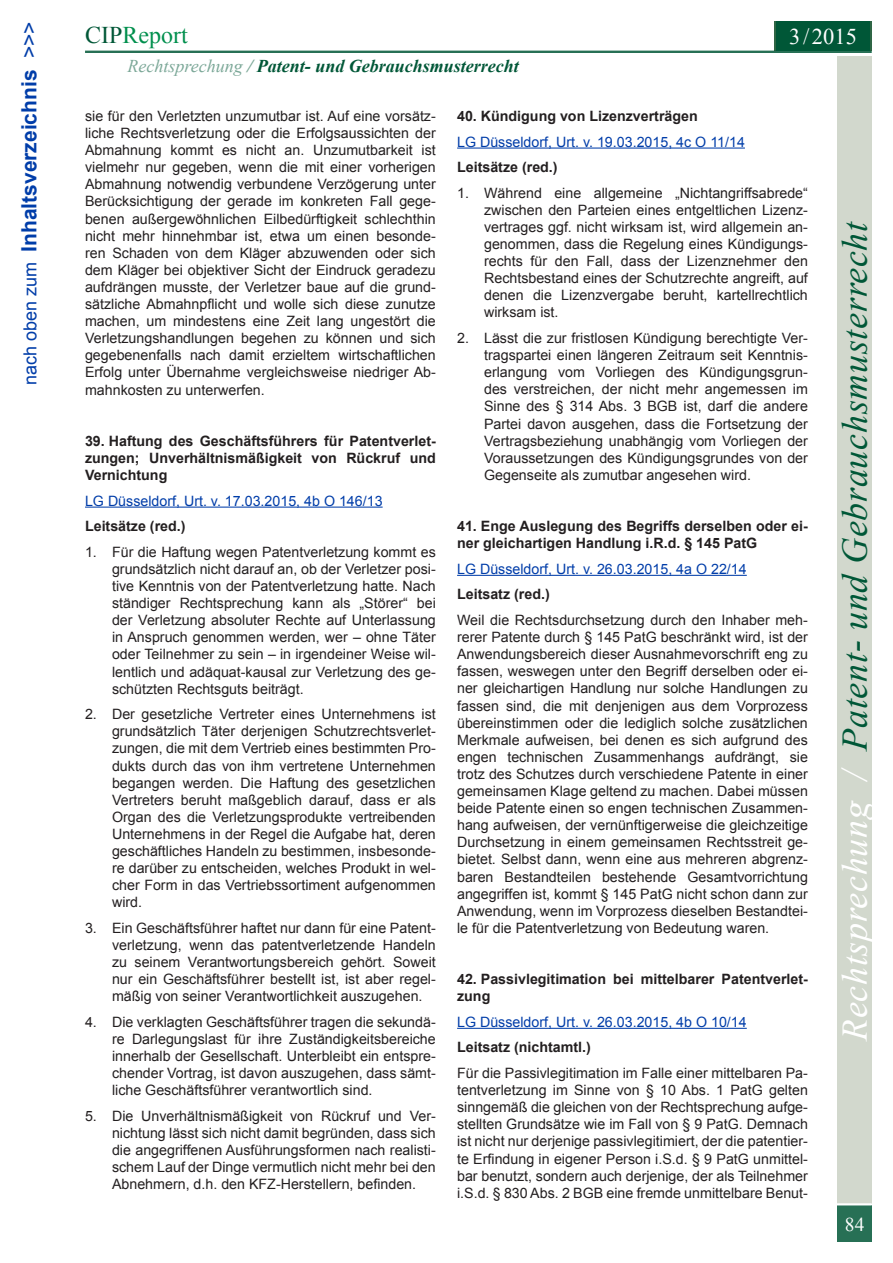
<style>
.page{position:relative;width:893px;height:1263px;background:#fff}
.page>*{position:absolute;margin:0;border:0;box-sizing:border-box;transform-origin:0 0}
.t1{font:italic 36px "Times New Roman";letter-spacing:.02em;color:#005737}
.t2{font:24px "Times New Roman";color:#008f4d}
.t3{font:22.5px "Times New Roman";color:#fff}
.t4{font:700 21px "Arial";color:#003da9}
.t5{font:19.5px "Times New Roman";color:#fff}
.t6{font:italic 700 18px "Times New Roman";color:#005737}
.Listenabsatz{font:14.25px/17.1px "Arial";color:#231f20;text-align:justify}
.Beitragstitel{font:700 14.25px/17.1px "Arial";color:#231f20}
.Link_zum_Urteil{font:14.25px "Arial";color:#003da9}
.s1{font-weight:400;font-size:18px}
.s2{font-weight:400}
.s3{color:#005737}
.s4{font-weight:400;color:#7ca898}
.s5{color:#7ca898}
.s6{color:#fff}
</style>
<div class="page">
<div style="left:838px;top:56px;width:34px;height:1147px;background:#d2d8cd"></div>
<div style="left:838px;top:1205px;width:34px;height:37px;background:#277055"></div>
<hr style="left:85px;top:51px;width:787px;height:2px;background:#005737">
<div style="left:774px;top:21px;width:98px;height:30px;background:#2f6645"></div>
<div style="left:776px;top:21px;width:94px;height:30px;background:#005737"></div>
<hr style="left:85px;top:507px;width:298px;height:1px;background:#003da9">
<hr style="left:457px;top:148px;width:288px;height:1px;background:#003da9">
<hr style="left:457px;top:575px;width:290px;height:1px;background:#003da9">
<hr style="left:457px;top:1028px;width:290px;height:1px;background:#003da9">
<h3 class="t4" style="left:15px;top:385px;width:365px;rotate:-90deg"><span class="s1">nach oben zum</span> Inhaltsverzeichnis <span class="s2">&gt;&gt;&gt;</span></h3>
<h2 class="t2" style="left:85px;top:19px;width:104px"><span class="s3">CIP</span>Report</h2>
<p class="t6" style="left:128px;top:53px;width:393px"><span class="s4">Rechtsprechung</span> <span class="s5">/</span> Patent- und Gebrauchsmusterrecht</p>
<h3 class="t3" style="left:789px;top:21px;width:69px">3/2015</h3>
<p class="Listenabsatz" style="left:85px;top:108px;width:352px">sie für den Verletzten unzumutbar ist. Auf eine vorsätz&shy;liche Rechtsverletzung oder die Erfolgsaussichten der Abmahnung kommt es nicht an. Unzumutbarkeit ist vielmehr nur gegeben, wenn die mit einer vorherigen Abmahnung notwendig verbundene Verzögerung unter Berücksichtigung der gerade im konkreten Fall gege&shy;benen außergewöhnlichen Eilbedürftigkeit schlechthin nicht mehr hinnehmbar ist, etwa um einen besonde&shy;ren Schaden von dem Kläger abzuwenden oder sich dem Kläger bei objektiver Sicht der Eindruck geradezu aufdrängen musste, der Verletzer baue auf die grund&shy;sätzliche Abmahnpflicht und wolle sich diese zunutze machen, um mindestens eine Zeit lang ungestört die Verletzungshandlungen begehen zu können und sich gegebenenfalls nach damit erzieltem wirtschaftlichen Erfolg unter Übernahme vergleichsweise niedriger Ab&shy;mahnkosten zu unterwerfen.</p>
<p class="Beitragstitel" style="left:85px;top:433px;width:352px;text-align:justify">39. Haftung des Geschäftsführers für Patentverlet&shy;zungen; Unverhältnismäßigkeit von Rückruf und Vernichtung</p>
<p class="Link_zum_Urteil" style="left:85px;top:491px;width:299px">LG Düsseldorf, Urt. v. 17.03.2015, 4b O 146/13</p>
<p class="Beitragstitel" style="left:85px;top:518px;width:102px">Leitsätze (red.)</p>
<p class="Listenabsatz" style="left:112px;top:543px;width:325px;text-indent:-27px">1. Für die Haftung wegen Patentverletzung kommt es grundsätzlich nicht darauf an, ob der Verletzer posi&shy;tive Kenntnis von der Patentverletzung hatte. Nach ständiger Rechtsprechung kann als „Störer“ bei der Verletzung absoluter Rechte auf Unterlassung in Anspruch genommen werden, wer – ohne Täter oder Teilnehmer zu sein – in irgendeiner Weise wil&shy;lentlich und adäquat-kausal zur Verletzung des ge&shy;schützten Rechtsguts beiträgt.</p>
<p class="Listenabsatz" style="left:112px;top:706px;width:325px;text-indent:-27px">2. Der gesetzliche Vertreter eines Unternehmens ist grundsätzlich Täter derjenigen Schutzrechtsverlet&shy;zungen, die mit dem Vertrieb eines bestimmten Pro&shy;dukts durch das von ihm vertretene Unternehmen begangen werden. Die Haftung des gesetzlichen Vertreters beruht maßgeblich darauf, dass er als Organ des die Verletzungsprodukte vertreibenden Unternehmens in der Regel die Aufgabe hat, deren geschäftliches Handeln zu bestimmen, insbesonde&shy;re darüber zu entscheiden, welches Produkt in wel&shy;cher Form in das Vertriebssortiment aufgenommen wird.</p>
<p class="Listenabsatz" style="left:112px;top:919px;width:325px;text-indent:-27px">3. Ein Geschäftsführer haftet nur dann für eine Patent&shy;verletzung, wenn das patentverletzende Handeln zu seinem Verantwortungsbereich gehört. Soweit nur ein Geschäftsführer bestellt ist, ist aber regel&shy;mäßig von seiner Verantwortlichkeit auszugehen.</p>
<p class="Listenabsatz" style="left:112px;top:1013px;width:325px;text-indent:-27px">4. Die verklagten Geschäftsführer tragen die sekundä&shy;re Darlegungslast für ihre Zuständigkeitsbereiche innerhalb der Gesellschaft. Unterbleibt ein entspre&shy;chender Vortrag, ist davon auszugehen, dass sämt&shy;liche Geschäftsführer verantwortlich sind.</p>
<p class="Listenabsatz" style="left:112px;top:1107px;width:325px;text-indent:-27px">5. Die Unverhältnismäßigkeit von Rückruf und Ver&shy;nichtung lässt sich nicht damit begründen, dass sich die angegriffenen Ausführungsformen nach realisti&shy;schem Lauf der Dinge vermutlich nicht mehr bei den Abnehmern, d.h. den KFZ-Herstellern, befinden.</p>
<p class="Beitragstitel" style="left:457px;top:108px;width:242px">40. Kündigung von Lizenzverträgen</p>
<p class="Link_zum_Urteil" style="left:457px;top:132px;width:289px">LG Düsseldorf, Urt. v. 19.03.2015, 4c O 11/14</p>
<p class="Beitragstitel" style="left:457px;top:159px;width:102px">Leitsätze (red.)</p>
<p class="Listenabsatz" style="left:484px;top:184px;width:325px;text-indent:-27px">1. Während eine allgemeine „Nichtangriffsabrede“ zwischen den Parteien eines entgeltlichen Lizenz&shy;vertrages ggf. nicht wirksam ist, wird allgemein an&shy;genommen, dass die Regelung eines Kündigungs&shy;rechts für den Fall, dass der Lizenznehmer den Rechtsbestand eines der Schutzrechte angreift, auf denen die Lizenzvergabe beruht, kartellrechtlich wirksam ist.</p>
<p class="Listenabsatz" style="left:484px;top:330px;width:325px;text-indent:-27px">2. Lässt die zur fristlosen Kündigung berechtigte Ver&shy;tragspartei einen längeren Zeitraum seit Kenntnis&shy;erlangung vom Vorliegen des Kündigungsgrun&shy;des verstreichen, der nicht mehr angemessen im Sinne des § 314 Abs. 3 BGB ist, darf die andere Partei davon ausgehen, dass die Fortsetzung der Vertragsbeziehung unabhängig vom Vorliegen der Voraussetzungen des Kündigungsgrundes von der Gegenseite als zumutbar angesehen wird.</p>
<p class="Beitragstitel" style="left:457px;top:518px;width:352px">41. Enge Auslegung des Begriffs derselben oder ei&shy;ner gleichartigen Handlung i.R.d. § 145 PatG</p>
<p class="Link_zum_Urteil" style="left:457px;top:559px;width:291px">LG Düsseldorf, Urt. v. 26.03.2015, 4a O 22/14</p>
<p class="Beitragstitel" style="left:457px;top:586px;width:94px">Leitsatz (red.)</p>
<p class="Listenabsatz" style="left:457px;top:612px;width:352px">Weil die Rechtsdurchsetzung durch den Inhaber meh&shy;rerer Patente durch § 145 PatG beschränkt wird, ist der Anwendungsbereich dieser Ausnahmevorschrift eng zu fassen, weswegen unter den Begriff derselben oder ei&shy;ner gleichartigen Handlung nur solche Handlungen zu fassen sind, die mit denjenigen aus dem Vorprozess übereinstimmen oder die lediglich solche zusätzlichen Merkmale aufweisen, bei denen es sich aufgrund des engen technischen Zusammenhangs aufdrängt, sie trotz des Schutzes durch verschiedene Patente in einer gemeinsamen Klage geltend zu machen. Dabei müssen beide Patente einen so engen technischen Zusammen&shy;hang aufweisen, der vernünftigerweise die gleichzeitige Durchsetzung in einem gemeinsamen Rechtsstreit ge&shy;bietet. Selbst dann, wenn eine aus mehreren abgrenz&shy;baren Bestandteilen bestehende Gesamtvorrichtung angegriffen ist, kommt § 145 PatG nicht schon dann zur Anwendung, wenn im Vorprozess dieselben Bestandtei&shy;le für die Patentverletzung von Bedeutung waren.</p>
<p class="Beitragstitel" style="left:457px;top:971px;width:352px">42. Passivlegitimation bei mittelbarer Patentverlet&shy;zung</p>
<p class="Link_zum_Urteil" style="left:457px;top:1012px;width:291px">LG Düsseldorf, Urt. v. 26.03.2015, 4b O 10/14</p>
<p class="Beitragstitel" style="left:457px;top:1039px;width:135px">Leitsatz (nichtamtl.)</p>
<p class="Listenabsatz" style="left:457px;top:1064px;width:352px">Für die Passivlegitimation im Falle einer mittelbaren Pa&shy;tentverletzung im Sinne von § 10 Abs. 1 PatG gelten sinngemäß die gleichen von der Rechtsprechung aufge&shy;stellten Grundsätze wie im Fall von § 9 PatG. Demnach ist nicht nur derjenige passivlegitimiert, der die patentier&shy;te Erfindung in eigener Person i.S.d. § 9 PatG unmittel&shy;bar benutzt, sondern auch derjenige, der als Teilnehmer i.S.d. § 830 Abs. 2 BGB eine fremde unmittelbare Benut-</p>
<h1 class="t1" style="left:830px;top:1041px;width:821px;rotate:-90deg"><span class="s6">Rechtsprechung /</span> Patent- und Gebrauchsmusterrecht</h1>
<h3 class="t5" style="left:845px;top:1211px;width:21px">84</h3>
</div>
